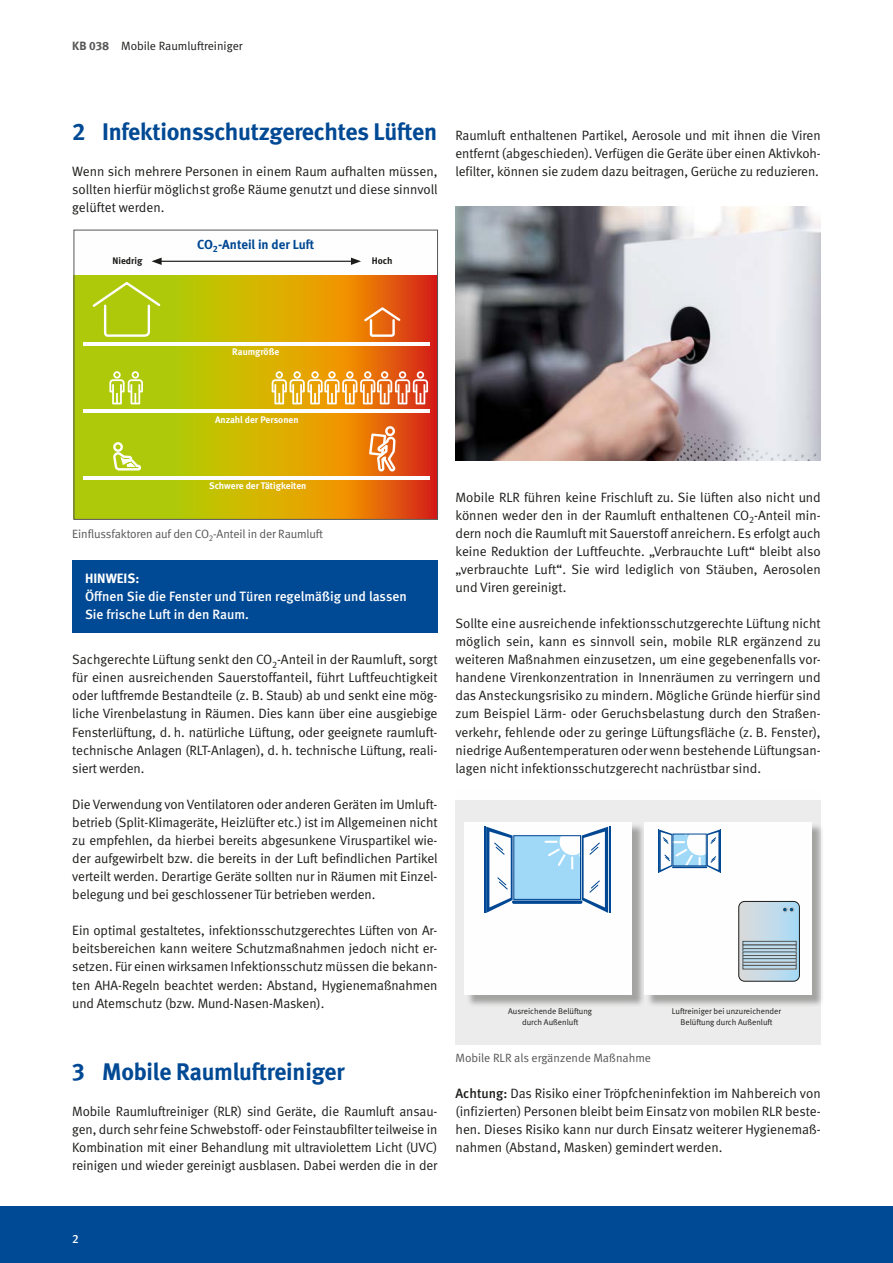
<style>
.page{position:relative;width:893px;height:1263px;background:#fff}
.page>*{position:absolute;margin:0;border:0;box-sizing:border-box;transform-origin:0 0}
.t1{font:700 24px "DGUV Meta";letter-spacing:-.01em;color:#004994}
._02_Fließtext_Fließtext{font:13.5px/18px "DGUV Meta";letter-spacing:-.005em;color:#1d1d1b;text-align:justify}
.Inhalt_Fliesstext{font:500 13.5px/18px "DGUV Meta";color:#fff}
.t2{font:700 13.05px "DGUV Meta";color:#004994}
._02_Fließtext_Fließtext-2{font:12px "DGUV Meta";letter-spacing:-.01em;color:#575756}
._02_Fließtext_Bildunterschrift{font:12px "DGUV Meta";color:#575756}
.t3{font:12px "DGUV Meta";color:#1d1d1b}
.t4{font:500 12px "DGUV Meta";color:#fff}
.t5{font:700 9.45px "DGUV Meta";color:#fff}
.t6{font:700 9.45px "DGUV Meta";color:#1d1d1b}
.t7{font:8.25px/10.4px "DGUV Meta";color:#1d1d1b;text-align:center}
.s1{font-weight:700;color:#575756}
.s2{font-weight:700}
.s3{font-weight:500}
</style>
<div class="page">
<div style="left:0;top:1206px;width:893px;height:57px;background:#004994"></div>
<img style="left:73px;top:229px;width:365px;height:291px">
<div style="left:72px;top:560px;width:366px;height:72px;background:#004994"></div>
<img style="left:455px;top:207px;width:366px;height:253px">
<img style="left:455px;top:800px;width:366px;height:244px">
<p class="t3" style="left:72px;top:39px;width:172px"><span class="s1">KB 038</span> Mobile Raumluftreiniger</p>
<p class="t1" style="left:72px;top:117px;width:366px">2 Infektionsschutzgerechtes Lüften</p>
<p class="_02_Fließtext_Fließtext" style="left:72px;top:163px;width:367px">Wenn sich mehrere Personen in einem Raum aufhalten müssen, sollten hierfür möglichst große Räume genutzt und diese sinnvoll gelüftet werden.</p>
<p class="t2" style="left:197px;top:236px;width:119px">CO<sub>2</sub>-Anteil in der Luft</p>
<p class="t6" style="left:113px;top:255px;width:31px">Niedrig</p>
<p class="t6" style="left:372px;top:255px;width:22px">Hoch</p>
<p class="_02_Fließtext_Fließtext" style="left:455px;top:127px;width:367px">Raumluft enthaltenen Partikel, Aerosole und mit ihnen die Viren entfernt (abgeschieden). Verfügen die Geräte über einen Aktivkoh&shy;lefilter, können sie zudem dazu beitragen, Gerüche zu reduzieren.</p>
<p class="t5" style="left:232px;top:346px;width:48px">Raumgröße</p>
<p class="t5" style="left:215px;top:414px;width:85px">Anzahl der Personen</p>
<p class="t5" style="left:209px;top:480px;width:99px">Schwere der Tätigkeiten</p>
<p class="_02_Fließtext_Fließtext-2" style="left:72px;top:527px;width:252px">Einflussfaktoren auf den CO<sub>2</sub>-Anteil in der Raumluft</p>
<p class="Inhalt_Fliesstext" style="left:85px;top:570px;width:323px"><span class="s2">HINWEIS:<br></span>Öffnen Sie die Fenster und Türen regelmäßig und lassen<br>Sie frische Luft in den Raum.</p>
<p class="_02_Fließtext_Fließtext" style="left:72px;top:651px;width:367px">Sachgerechte Lüftung senkt den CO<sub>2</sub>-Anteil in der Raumluft, sorgt für einen ausreichenden Sauerstoffanteil, führt Luftfeuchtigkeit oder luftfremde Bestandteile (z. B. Staub) ab und senkt eine mög&shy;liche Virenbelastung in Räumen. Dies kann über eine ausgiebige Fensterlüftung, d. h. natürliche Lüftung, oder geeignete raumluft&shy;technische Anlagen (RLT-Anlagen), d. h. technische Lüftung, reali&shy;siert werden.</p>
<p class="_02_Fließtext_Fließtext" style="left:72px;top:795px;width:367px">Die Verwendung von Ventilatoren oder anderen Geräten im Umluft&shy;betrieb (Split-Klimageräte, Heizlüfter etc.) ist im Allgemeinen nicht zu empfehlen, da hierbei bereits abgesunkene Viruspartikel wie&shy;der aufgewirbelt bzw. die bereits in der Luft befindlichen Partikel verteilt werden. Derartige Geräte sollten nur in Räumen mit Einzel&shy;belegung und bei geschlossener Tür betrieben werden.</p>
<p class="_02_Fließtext_Fließtext" style="left:72px;top:922px;width:367px">Ein optimal gestaltetes, infektionsschutzgerechtes Lüften von Ar&shy;beitsbereichen kann weitere Schutzmaßnahmen jedoch nicht er&shy;setzen. Für einen wirksamen Infektionsschutz müssen die bekann&shy;ten AHA-Regeln beachtet werden: Abstand, Hygienemaßnahmen und Atemschutz (bzw. Mund-Nasen-Masken).</p>
<p class="t1" style="left:72px;top:1057px;width:274px">3 Mobile Raumluftreiniger</p>
<p class="_02_Fließtext_Fließtext" style="left:72px;top:1103px;width:367px">Mobile Raumluftreiniger (RLR) sind Geräte, die Raumluft ansau&shy;gen, durch sehr feine Schwebstoff- oder Feinstaubfilter teilweise in Kombination mit einer Behandlung mit ultraviolettem Licht (UVC) reinigen und wieder gereinigt ausblasen. Dabei werden die in der</p>
<p class="_02_Fließtext_Fließtext" style="left:455px;top:488px;width:367px">Mobile RLR führen keine Frischluft zu. Sie lüften also nicht und können weder den in der Raumluft enthaltenen CO<sub>2</sub>-Anteil min&shy;dern noch die Raumluft mit Sauerstoff anreichern. Es erfolgt auch keine Reduktion der Luftfeuchte. „Verbrauchte Luft“ bleibt also „verbrauchte Luft“. Sie wird lediglich von Stäuben, Aerosolen und Viren gereinigt.</p>
<p class="_02_Fließtext_Fließtext" style="left:455px;top:615px;width:367px">Sollte eine ausreichende infektionsschutzgerechte Lüftung nicht möglich sein, kann es sinnvoll sein, mobile RLR ergänzend zu weiteren Maßnahmen einzusetzen, um eine gegebenenfalls vor&shy;handene Virenkonzentration in Innenräumen zu verringern und das Ansteckungsrisiko zu mindern. Mögliche Gründe hierfür sind zum Beispiel Lärm- oder Geruchsbelastung durch den Straßen&shy;verkehr, fehlende oder zu geringe Lüftungsfläche (z. B. Fenster), niedrige Außentemperaturen oder wenn bestehende Lüftungsan&shy;lagen nicht infektionsschutzgerecht nachrüstbar sind.</p>
<p class="t7" style="left:508px;top:1006px;width:86px">Ausreichende Belüftung durch Außenluft</p>
<p class="t7" style="left:672px;top:1006px;width:111px">Luftreiniger bei unzureichender<br>Belüftung durch Außenluft</p>
<p class="_02_Fließtext_Bildunterschrift" style="left:455px;top:1051px;width:197px">Mobile RLR als ergänzende Maßnahme</p>
<p class="_02_Fließtext_Fließtext" style="left:455px;top:1085px;width:367px"><span class="s3">Achtung:</span> Das Risiko einer Tröpfcheninfektion im Nahbereich von (infizierten) Personen bleibt beim Einsatz von mobilen RLR beste&shy;hen. Dieses Risiko kann nur durch Einsatz weiterer Hygienemaß&shy;nahmen (Abstand, Masken) gemindert werden.</p>
<p class="t4" style="left:72px;top:1231px;width:8px">2</p>
</div>
